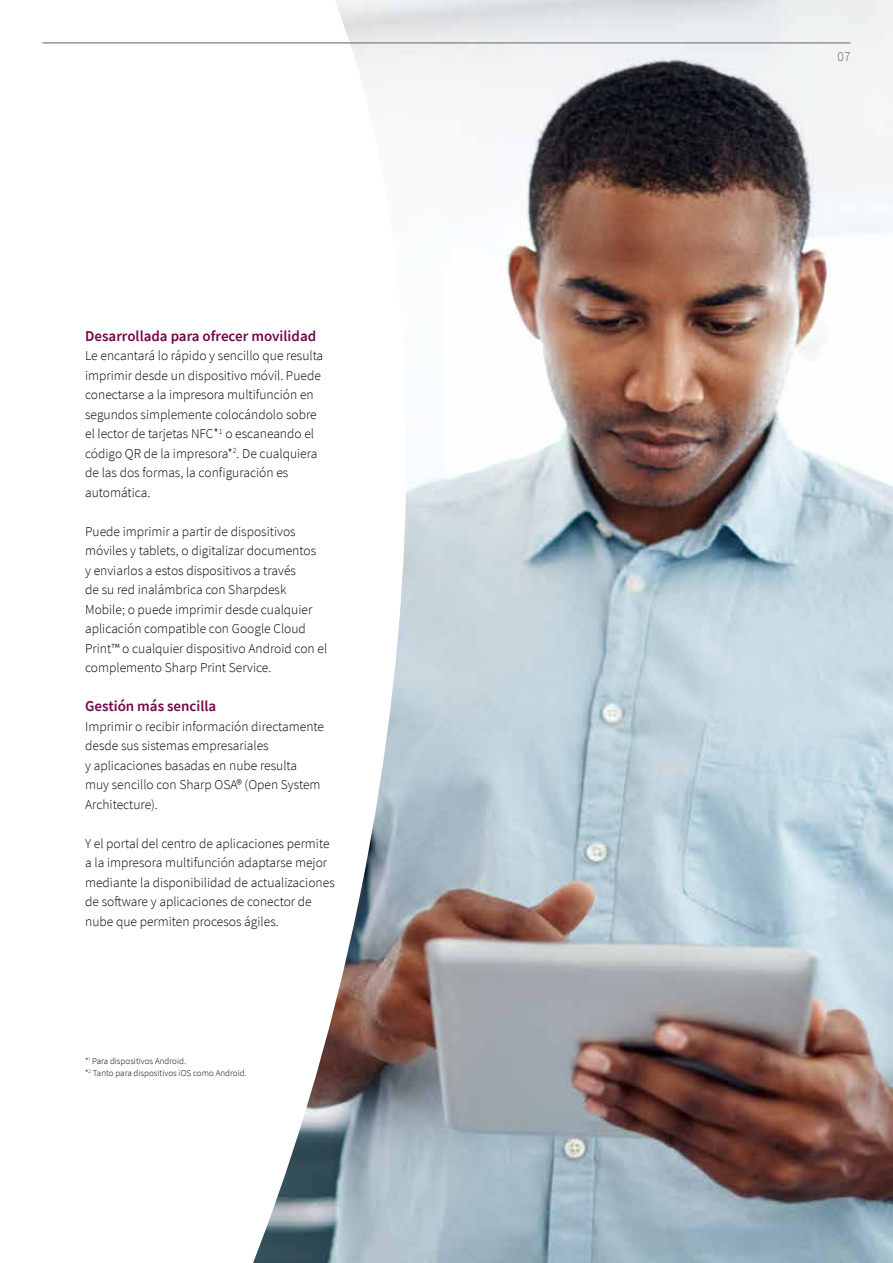
<style>
.page{position:relative;width:893px;height:1263px;background:#fff}
.page>*{position:absolute;margin:0;border:0;box-sizing:border-box;transform-origin:0 0}
.t1{font:600 15px "Source Sans Pro";color:#760548}
.t2{font:300 13.5px/19.5px "Source Sans Pro";color:#000}
.t3{font:300 13.5px "Source Sans Pro";color:#636362}
.t4{font:300 9px/12px "Source Sans Pro";color:#000}
</style>
<div class="page">
<img style="left:476px;top:0;width:417px;height:1263px">
<svg style="left:42px;top:0;width:434px;height:1263px"></svg>
<hr style="left:43px;top:43px;width:807px;height:1px;background:#636362">
<p class="t1" style="left:85px;top:326px;width:233px">Desarrollada para ofrecer movilidad</p>
<p class="t2" style="left:85px;top:346px;width:240px">Le encantará lo rápido y sencillo que resulta imprimir desde un dispositivo móvil. Puede conectarse a la impresora multifunción en segundos simplemente colocándolo sobre el lector de tarjetas NFC*<sup>1</sup> o escaneando el código QR de la impresora*<sup>2</sup>. De cualquiera de las dos formas, la configuración es automática.</p>
<p class="t2" style="left:85px;top:522px;width:244px">Puede imprimir a partir de dispositivos móviles y tablets, o digitalizar documentos<br>y enviarlos a estos dispositivos a través<br>de su red inalámbrica con Sharpdesk Mobile; o puede imprimir desde cualquier aplicación compatible con Google Cloud Print™ o cualquier dispositivo Android con el complemento Sharp Print Service.</p>
<p class="t1" style="left:85px;top:696px;width:133px">Gestión más sencilla</p>
<p class="t2" style="left:85px;top:717px;width:240px">Imprimir o recibir información directamente desde sus sistemas empresariales<br>y aplicaciones basadas en nube resulta muy sencillo con Sharp OSA® (Open System Architecture).</p>
<p class="t2" style="left:85px;top:834px;width:251px">Y el portal del centro de aplicaciones permite a la impresora multifunción adaptarse mejor mediante la disponibilidad de actualizaciones de software y aplicaciones de conector de nube que permiten procesos ágiles.</p>
<p class="t4" style="left:85px;top:1055px;width:163px">*<sup>1</sup> Para dispositivos Android.<br>*<sup>2</sup> Tanto para dispositivos iOS como Android.</p>
<p class="t3" style="left:837px;top:48px;width:14px">07</p>
</div>
